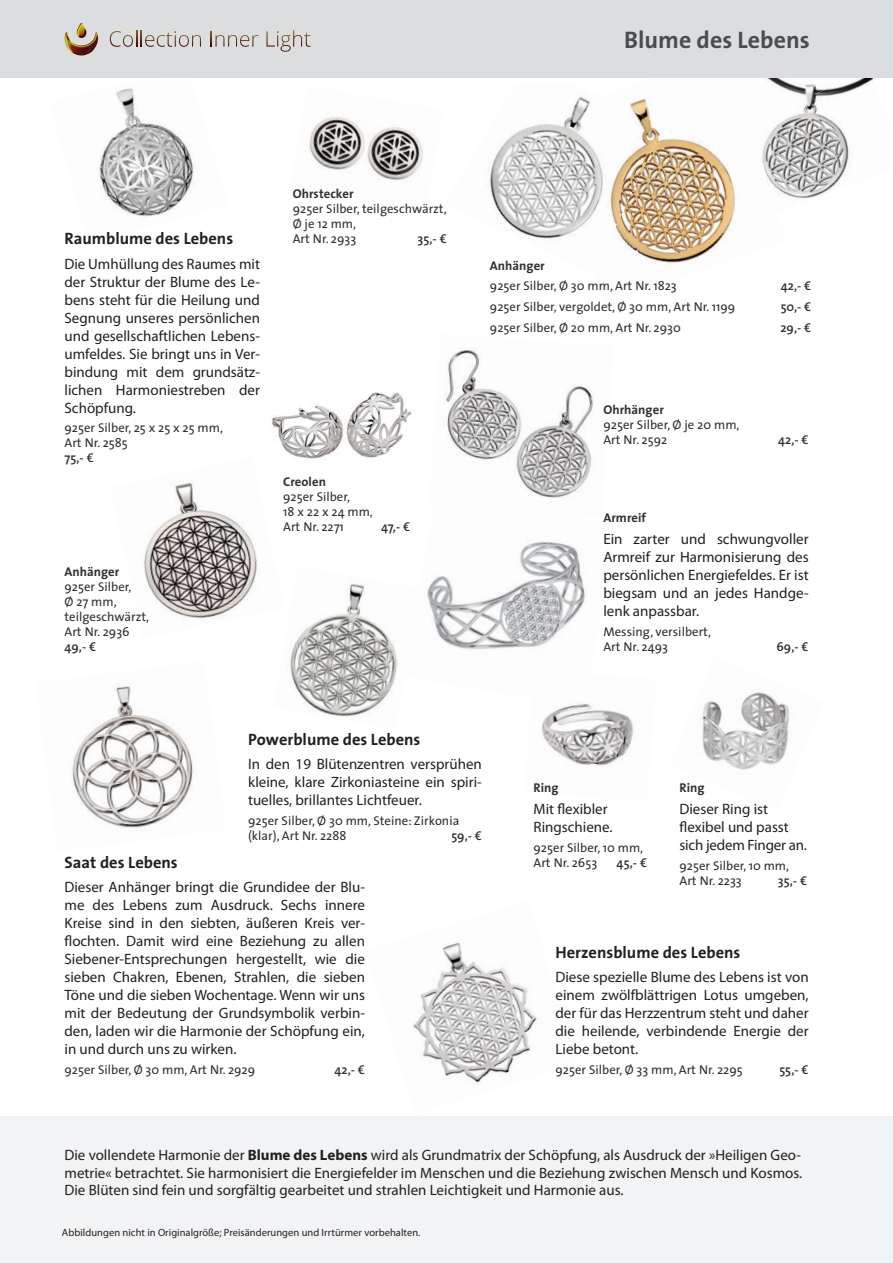
<style>
.page{position:relative;width:893px;height:1263px;background:#fff}
.page>*{position:absolute;margin:0;border:0;box-sizing:border-box;transform-origin:0 0}
.t1{font:700 24px "The Sans";color:#4b4c4d}
.t2{font:700 16.5px "The Sans";color:#231f20}
.t3{font:15px/18px "Myriad Pro";color:#231f20;text-align:justify}
.t4{font:12.75px/15px "The Sans";letter-spacing:.005em;color:#312f30}
.t5{font:600 12.75px "The Sans";letter-spacing:.005em;color:#312f30}
.t6{font:700 12.75px "The Sans";letter-spacing:.005em;color:#312f30}
.t7{font:10.5px "Myriad Pro";letter-spacing:.005em;color:#231f20}
.s1{font-weight:700}
</style>
<div class="page">
<img style="left:99px;top:88px;width:95px;height:129px">
<img style="left:787px;top:77px;width:101px;height:42px">
<img style="left:787px;top:119px;width:62px;height:80px">
<img style="left:413px;top:942px;width:124px;height:141px">
<img style="left:290px;top:584px;width:108px;height:133px">
<div style="left:0;top:1116px;width:893px;height:147px;background:#f2f3f4"></div>
<img style="left:72px;top:686px;width:121px;height:142px">
<img style="left:427px;top:541px;width:159px;height:109px">
<img style="left:702px;top:692px;width:88px;height:78px">
<img style="left:541px;top:703px;width:93px;height:63px">
<img style="left:272px;top:392px;width:140px;height:67px">
<img style="left:446px;top:349px;width:148px;height:149px">
<img style="left:144px;top:457px;width:140px;height:162px">
<img style="left:309px;top:116px;width:114px;height:65px">
<img style="left:489px;top:124px;width:74px;height:115px">
<img style="left:600px;top:77px;width:187px;height:187px">
<img style="left:611px;top:210px;width:39px;height:54px">
<img style="left:726px;top:77px;width:44px;height:117px">
<img style="left:571px;top:96px;width:92px;height:67px">
<img style="left:540px;top:115px;width:106px;height:84px">
<img style="left:557px;top:165px;width:72px;height:71px">
<img style="left:575px;top:219px;width:36px;height:45px">
<div style="left:0;top:0;width:893px;height:77px;background:#dcdddf"></div>
<svg style="left:110px;top:30px;width:91px;height:17px"></svg>
<svg style="left:210px;top:31px;width:48px;height:16px"></svg>
<svg style="left:266px;top:30px;width:44px;height:22px"></svg>
<img style="left:65px;top:22px;width:33px;height:34px">
<h1 class="t1" style="left:624px;top:20px;width:187px">Blume des Lebens</h1>
<p class="t2" style="left:64px;top:225px;width:170px">Raumblume des Lebens</p>
<p class="t3" style="left:64px;top:255px;width:197px">Die Umhüllung des Raumes mit der Struktur der Blume des Le&shy;bens steht für die Heilung und Segnung unseres persönlichen und gesellschaftlichen Lebens&shy;umfeldes. Sie bringt uns in Ver&shy;bindung mit dem grundsätz&shy;lichen Harmoniestreben der Schöpfung.</p>
<p class="t4" style="left:64px;top:420px;width:160px">925er Silber, 25 x 25 x 25 mm,<br>Art Nr. 2585</p>
<p class="t5" style="left:64px;top:447px;width:31px">75,- €</p>
<p class="t6" style="left:64px;top:561px;width:56px">Anhänger</p>
<p class="t4" style="left:64px;top:579px;width:86px">925er Silber,<br>Ø 27 mm, teilgeschwärzt,<br>Art Nr. 2936</p>
<p class="t5" style="left:64px;top:636px;width:33px">49,- €</p>
<p class="t6" style="left:293px;top:183px;width:62px">Ohrstecker</p>
<p class="t4" style="left:293px;top:201px;width:155px">925er Silber, teilgeschwärzt,<br>Ø je 12 mm,<br>Art Nr. 2933</p>
<p class="t5" style="left:417px;top:228px;width:31px">35,- €</p>
<p class="t6" style="left:283px;top:471px;width:44px">Creolen</p>
<p class="t4" style="left:283px;top:489px;width:91px">925er Silber,<br>18 x 22 x 24 mm,<br>Art Nr. 2271</p>
<p class="t5" style="left:381px;top:516px;width:30px">47,- €</p>
<p class="t6" style="left:490px;top:255px;width:56px">Anhänger</p>
<p class="t4" style="left:490px;top:277px;width:188px">925er Silber, Ø 30 mm, Art Nr. 1823</p>
<p class="t5" style="left:781px;top:275px;width:32px">42,- €</p>
<p class="t4" style="left:490px;top:298px;width:247px">925er Silber, vergoldet, Ø 30 mm, Art Nr. 1199</p>
<p class="t5" style="left:781px;top:296px;width:32px">50,- €</p>
<p class="t4" style="left:490px;top:319px;width:193px">925er Silber, Ø 20 mm, Art Nr. 2930</p>
<p class="t5" style="left:780px;top:317px;width:32px">29,- €</p>
<p class="t6" style="left:603px;top:399px;width:62px">Ohrhänger</p>
<p class="t4" style="left:603px;top:417px;width:138px">925er Silber, Ø je 20 mm,<br>Art Nr. 2592</p>
<p class="t5" style="left:778px;top:429px;width:32px">42,- €</p>
<p class="t6" style="left:603px;top:507px;width:44px">Armreif</p>
<p class="t3" style="left:603px;top:530px;width:207px">Ein zarter und schwungvoller Armreif zur Harmonisierung des persönlichen Energiefeldes. Er ist biegsam und an jedes Handge&shy;lenk anpassbar.</p>
<p class="t4" style="left:603px;top:623px;width:109px">Messing, versilbert,<br>Art Nr. 2493</p>
<p class="t5" style="left:776px;top:636px;width:34px">69,- €</p>
<p class="t2" style="left:248px;top:726px;width:174px">Powerblume des Lebens</p>
<p class="t3" style="left:248px;top:755px;width:235px">In den 19 Blütenzentren versprühen kleine, klare Zirkoniasteine ein spiri&shy;tuelles, brillantes Lichtfeuer.</p>
<p class="t4" style="left:248px;top:812px;width:213px">925er Silber, Ø 30 mm, Steine: Zirkonia (klar), Art Nr. 2288</p>
<p class="t5" style="left:451px;top:825px;width:32px">59,- €</p>
<p class="t2" style="left:64px;top:848px;width:115px">Saat des Lebens</p>
<p class="t3" style="left:64px;top:878px;width:302px">Dieser Anhänger bringt die Grundidee der Blu-</p>
<p class="t3" style="left:64px;top:896px;width:302px">me des Lebens zum Ausdruck. Sechs innere</p>
<p class="t3" style="left:64px;top:914px;width:302px">Kreise sind in den siebten, äußeren Kreis ver-</p>
<p class="t3" style="left:72px;top:932px;width:294px">ochten. Damit wird eine Beziehung zu allen</p>
<p class="t3" style="left:64px;top:950px;width:302px">Siebener-Entsprechungen hergestellt, wie die</p>
<p class="t3" style="left:64px;top:968px;width:302px">sieben Chakren, Ebenen, Strahlen, die sieben</p>
<p class="t3" style="left:64px;top:986px;width:302px">Töne und die sieben Wochentage. Wenn wir uns</p>
<p class="t3" style="left:64px;top:1004px;width:302px">mit der Bedeutung der Grundsymbolik verbin-</p>
<p class="t3" style="left:64px;top:1022px;width:302px">den, laden wir die Harmonie der Schöpfung ein,</p>
<p class="t3" style="left:64px;top:1040px;width:174px">in und durch uns zu wirken.</p>
<p class="t4" style="left:64px;top:1061px;width:192px">925er Silber, Ø 30 mm, Art Nr. 2929</p>
<p class="t5" style="left:335px;top:1058px;width:32px">42,- €</p>
<p class="t6" style="left:533px;top:777px;width:27px">Ring</p>
<p class="t3" style="left:533px;top:800px;width:81px">Mit exibler<br>Ringschiene.</p>
<p class="t4" style="left:533px;top:839px;width:111px">925er Silber, 10 mm,<br>Art Nr. 2653</p>
<p class="t5" style="left:617px;top:852px;width:32px">45,- €</p>
<p class="t6" style="left:679px;top:777px;width:27px">Ring</p>
<p class="t3" style="left:679px;top:800px;width:90px">Dieser Ring ist</p>
<p class="t3" style="left:687px;top:818px;width:103px">exibel und passt</p>
<p class="t3" style="left:679px;top:836px;width:129px">sich jedem Finger an.</p>
<p class="t4" style="left:679px;top:857px;width:111px">925er Silber, 10 mm,<br>Art Nr. 2233</p>
<p class="t5" style="left:778px;top:870px;width:31px">35,- €</p>
<p class="t2" style="left:555px;top:938px;width:186px">Herzensblume des Lebens</p>
<p class="t3" style="left:555px;top:968px;width:255px">Diese spezielle Blume des Lebens ist von einem zwölfblättrigen Lotus umgeben, der für das Herzzentrum steht und daher die heilende, verbindende Energie der Liebe betont.</p>
<p class="t4" style="left:555px;top:1061px;width:189px">925er Silber, Ø 33 mm, Art Nr. 2295</p>
<p class="t5" style="left:779px;top:1059px;width:31px">55,- €</p>
<p class="t3" style="left:64px;top:1146px;width:739px;line-height:17.2px">Die vollendete Harmonie der <span class="s1">Blume des Lebens</span> wird als Grundmatrix der Schöpfung, als Ausdruck der »Heiligen Geo&shy;metrie« betrachtet. Sie harmonisiert die Energiefelder im Menschen und die Beziehung zwischen Mensch und Kosmos.<br>Die Blüten sind fein und sorgfältig gearbeitet und strahlen Leichtigkeit und Harmonie aus.</p>
<p class="t7" style="left:62px;top:1226px;width:360px">Abbildungen nicht in Originalgröße; Preisänderungen und Irrtürmer vorbehalten.</p>
</div>
